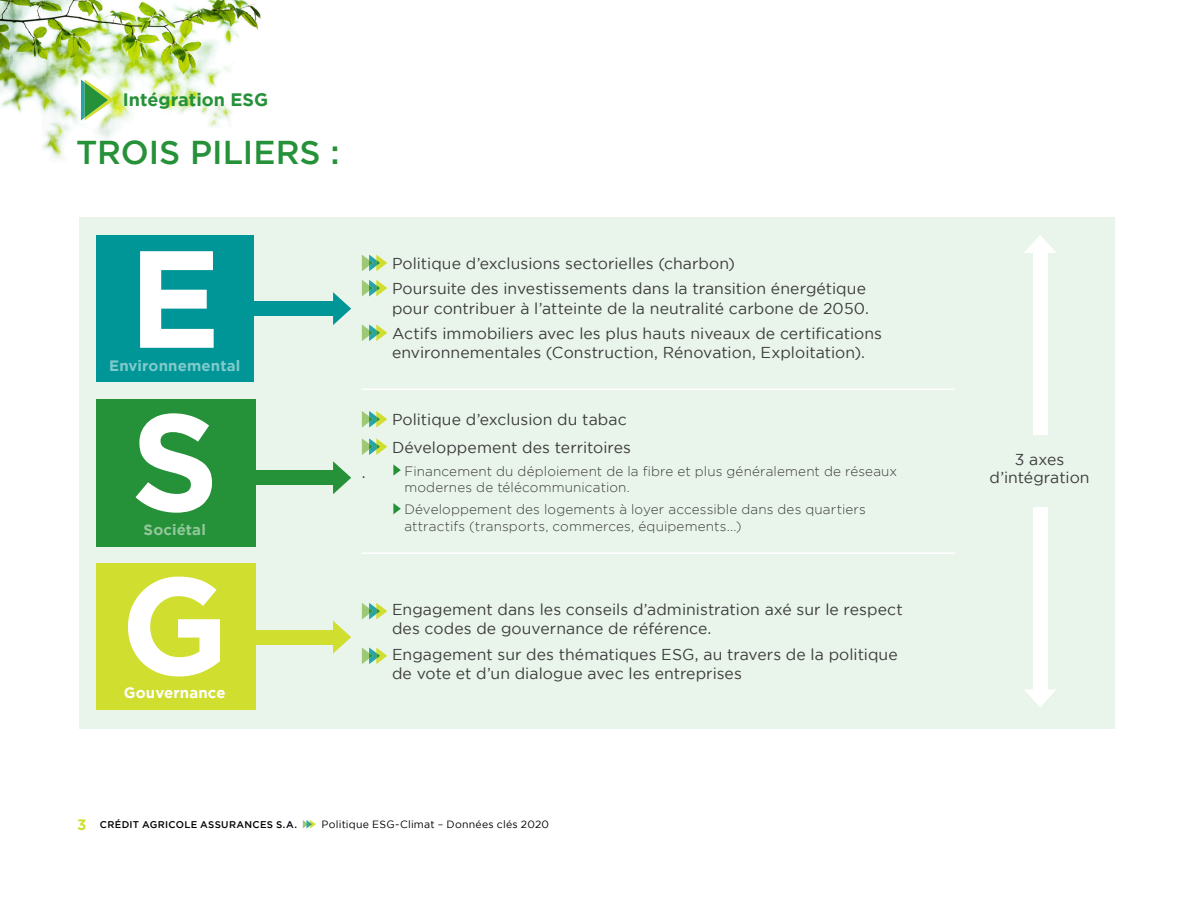
<style>
.page{position:relative;width:1200px;height:900px;background:#fff}
.page>*{position:absolute;margin:0;border:0;box-sizing:border-box;transform-origin:0 0}
.Texte_courant{font:700 138px "Gotham";color:#fff}
.t1{font:500 33px "Gotham";color:#259138}
.Som_Grand_titre_1{font:700 18px "Gotham";color:#259138}
.Titre_graphique{font:15.75px/19.5px "Gotham";letter-spacing:.005em;color:#3c3c3c}
.Texte_courant-2{font:700 15px "Gotham";letter-spacing:.01em;color:#80cacb}
.Texte_courant-3{font:700 15px "Gotham";letter-spacing:.01em;color:#fff}
.Texte_courant-4{font:700 15px "Gotham";letter-spacing:.01em;color:#92c89b}
.t2{font:700 15px "Gotham";color:#d0de2f}
.Titre_graphique-2{font:300 13.5px/16.5px "Gotham";letter-spacing:.01em;color:#3c3c3c}
.t3{font:10.5px "Gotham";letter-spacing:.02em;color:#000}
.t4{font:500 9.75px "Gotham";letter-spacing:.03em;color:#000}
</style>
<div class="page">
<div style="left:80px;top:217px;width:1035px;height:512px;background:#e9f4eb"></div>
<img style="left:0;top:0;width:260px;height:159px">
<svg style="left:81px;top:80px;width:33px;height:40px"></svg>
<div style="left:96px;top:235px;width:158px;height:147px;background:#009597"></div>
<div style="left:96px;top:400px;width:159px;height:147px;background:#259138"></div>
<div style="left:96px;top:563px;width:159px;height:147px;background:#d0de2f"></div>
<svg style="left:362px;top:255px;width:25px;height:16px"></svg>
<svg style="left:362px;top:280px;width:25px;height:16px"></svg>
<svg style="left:362px;top:324px;width:25px;height:17px"></svg>
<svg style="left:362px;top:411px;width:25px;height:17px"></svg>
<svg style="left:362px;top:438px;width:25px;height:17px"></svg>
<svg style="left:393px;top:464px;width:8px;height:12px"></svg>
<svg style="left:393px;top:503px;width:8px;height:11px"></svg>
<svg style="left:362px;top:603px;width:25px;height:16px"></svg>
<svg style="left:362px;top:647px;width:25px;height:17px"></svg>
<div style="left:249px;top:301px;width:87px;height:15px;background:#009597"></div>
<svg style="left:333px;top:292px;width:18px;height:33px"></svg>
<div style="left:249px;top:470px;width:87px;height:15px;background:#259138"></div>
<svg style="left:333px;top:461px;width:18px;height:33px"></svg>
<div style="left:249px;top:630px;width:87px;height:15px;background:#d0de2f"></div>
<svg style="left:333px;top:621px;width:18px;height:33px"></svg>
<hr style="left:362px;top:388px;width:593px;height:2px;background:#fff">
<hr style="left:362px;top:552px;width:593px;height:2px;background:#fff">
<div style="left:1033px;top:250px;width:15px;height:185px;background:#fff"></div>
<svg style="left:1024px;top:235px;width:32px;height:18px"></svg>
<div style="left:1033px;top:507px;width:15px;height:186px;background:#fff"></div>
<svg style="left:1024px;top:689px;width:32px;height:18px"></svg>
<svg style="left:303px;top:820px;width:13px;height:8px"></svg>
<p class="Som_Grand_titre_1" style="left:123px;top:90px;width:147px">Intégration ESG</p>
<p class="t1" style="left:76px;top:133px;width:265px">TROIS PILIERS :</p>
<p class="Texte_courant" style="left:129px;top:219px;width:94px">E</p>
<p class="Texte_courant-2" style="left:109px;top:357px;width:133px">Environnemental</p>
<p class="Texte_courant" style="left:131px;top:383px;width:90px">S</p>
<p class="Texte_courant-4" style="left:144px;top:521px;width:64px">Sociétal</p>
<p class="Texte_courant" style="left:121px;top:546px;width:110px">G</p>
<p class="Texte_courant-3" style="left:124px;top:684px;width:103px">Gouvernance</p>
<p class="Titre_graphique" style="left:392px;top:253px;width:345px">Politique d’exclusions sectorielles (charbon)</p>
<p class="Titre_graphique" style="left:392px;top:279px;width:478px">Poursuite des investissements dans la transition énergétique pour contribuer à l’atteinte de la neutralité carbone de 2050.</p>
<p class="Titre_graphique" style="left:392px;top:323px;width:492px">Actifs immobiliers avec les plus hauts niveaux de certifications environnementales (Construction, Rénovation, Exploitation).</p>
<p class="Titre_graphique" style="left:392px;top:410px;width:236px">Politique d’exclusion du tabac</p>
<p class="Titre_graphique" style="left:392px;top:437px;width:241px">Développement des territoires</p>
<p class="Titre_graphique" style="left:362px;top:462px;width:5px">.</p>
<p class="Titre_graphique-2" style="left:404px;top:462px;width:494px">Financement du déploiement de la fibre et plus généralement de réseaux modernes de télécommunication.</p>
<p class="Titre_graphique-2" style="left:404px;top:501px;width:463px">Développement des logements à loyer accessible dans des quartiers attractifs (transports, commerces, équipements...)</p>
<p class="Titre_graphique" style="left:392px;top:599px;width:512px">Engagement dans les conseils d’administration axé sur le respect des codes de gouvernance de référence.</p>
<p class="Titre_graphique" style="left:392px;top:644px;width:507px">Engagement sur des thématiques ESG, au travers de la politique de vote et d’un dialogue avec les entreprises</p>
<p class="t2" style="left:77px;top:816px;width:11px">3</p>
<p class="t4" style="left:100px;top:819px;width:198px">CRÉDIT AGRICOLE ASSURANCES S.A.</p>
<p class="t3" style="left:322px;top:819px;width:229px">Politique ESG-Climat – Données clés 2020</p>
<p class="Titre_graphique" style="left:990px;top:450px;width:102px;line-height:18px;text-align:center">3 axes d’intégration</p>
</div>
